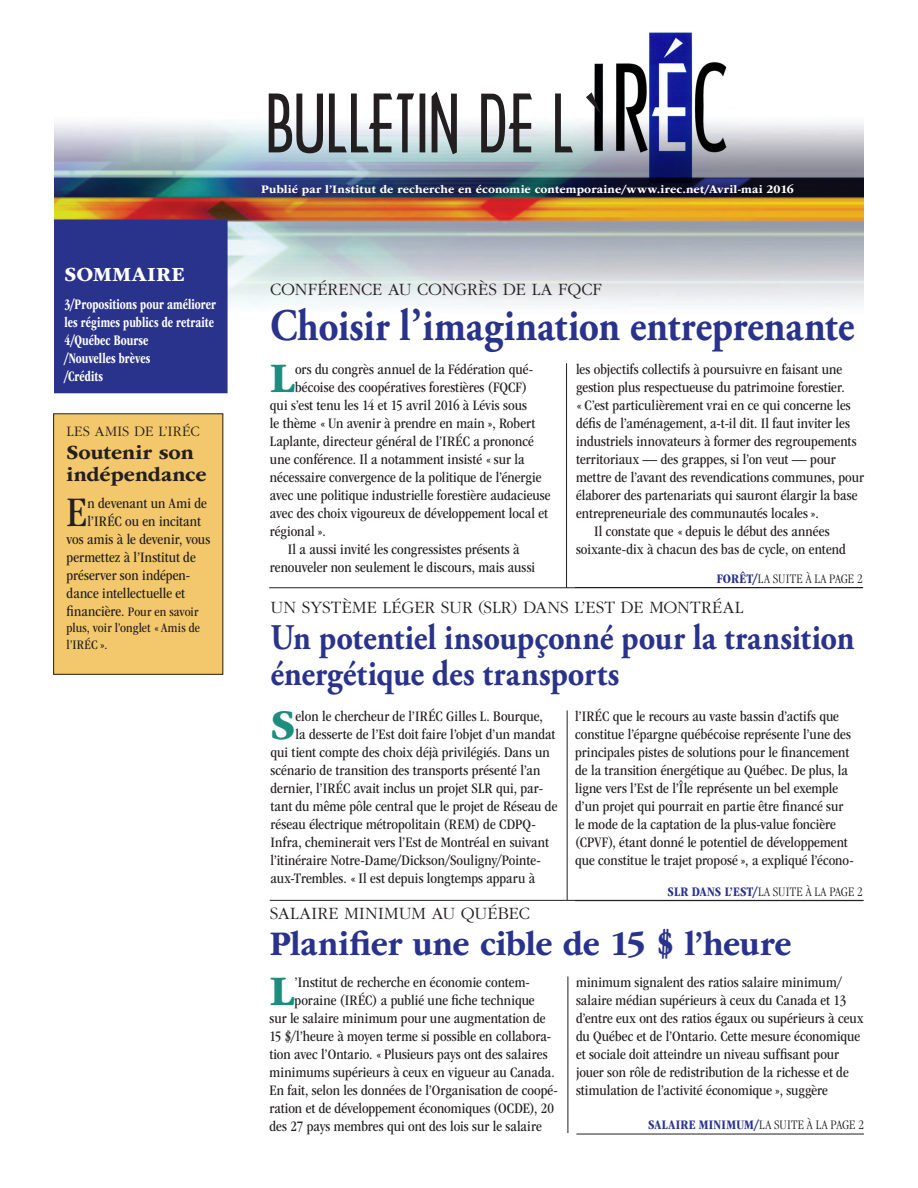
<style>
.page{position:relative;width:918px;height:1188px;background:#fff}
.page>*{position:absolute;margin:0;border:0;box-sizing:border-box;transform-origin:0 0}
.En-tête{font:76.5px "Arquitectura";letter-spacing:-.015em;color:#231f20}
.Titre_Ultra{font:700 45px "Adobe Garamond Pro";color:#2a338c;scale:.88 1}
.Lettrine{font:700 43.95px "ITC Garamond Std";color:#1f8d7d}
.Lettrine-2{font:condensed 43.65px "ITC Garamond Std";color:#231f20}
.Titre_Ultra-2{font:700 36px/36px "Adobe Garamond Pro";color:#2a338c;scale:.9 1}
.Titre_Ultra-3{font:700 36px "ITC Garamond Std";color:#2a338c;scale:.9 1}
.Titre_Ultra-4{font:700 21px/22.5px "ITC Garamond Std";color:#231f20}
.t1{font:700 21px "ITC Garamond Std";letter-spacing:.025em;color:#fff}
.Surtitre{font:300 18px "ITC Garamond Std";letter-spacing:.005em;color:#231f20}
.Lettrine-3{font:condensed 15px/18px "ITC Garamond Std";color:#231f20}
.t2{font:700 condensed 15px/18px "ITC Garamond Std";letter-spacing:.005em;color:#fff;scale:.83 1}
.Surtitre-2{font:300 15px "ITC Garamond Std";letter-spacing:.015em;color:#231f20}
.Lettrine-4{font:condensed 13.5px/16.2px "ITC Garamond Std";letter-spacing:.005em;color:#231f20}
.Suite_à_la_page{font:300 condensed 13.5px "ITC Garamond Std";letter-spacing:.015em;color:#231f20}
.Suite_à_la_page-2{font:700 condensed 13.5px "ITC Garamond Std";letter-spacing:.02em;color:#2a338c}
.t3{font:700 12px "ITC Garamond Std";letter-spacing:.015em;color:#fff}
.s1{font-size:15px}
.s2{font-weight:700;color:#2a338c}
.s3{font-weight:300;color:#231f20}
</style>
<div class="page">
<img style="left:54px;top:122px;width:810px;height:271px">
<img style="left:582px;top:32px;width:155px;height:154px">
<div style="left:55px;top:220px;width:172px;height:173px;background:#2a338c"></div>
<div style="left:54px;top:219px;width:174px;height:174px;border:2px solid #2a338c"></div>
<div style="left:54px;top:414px;width:169px;height:260px;background:#f3c76b"></div>
<div style="left:53px;top:413px;width:170px;height:262px;border:1px solid #231f20"></div>
<hr style="left:269px;top:587px;width:594px;height:1px;background:#231f20">
<hr style="left:566px;top:363px;width:1px;height:225px;background:#231f20">
<hr style="left:270px;top:900px;width:594px;height:1px;background:#231f20">
<hr style="left:567px;top:710px;width:1px;height:190px;background:#231f20">
<hr style="left:576px;top:1134px;width:288px;height:1px;background:#231f20">
<hr style="left:568px;top:976px;width:1px;height:157px;background:#231f20">
<p class="t1" style="left:64px;top:262px;width:122px">SOMMAIRE</p>
<p class="t2" style="left:64px;top:295px;width:184px">3/Propositions pour améliorer les régimes publics de retraite</p>
<p class="t2" style="left:64px;top:331px;width:103px">4/Québec Bourse</p>
<p class="t2" style="left:64px;top:349px;width:105px">/Nouvelles brèves</p>
<p class="t2" style="left:64px;top:367px;width:48px">/Crédits</p>
<p class="Surtitre-2" style="left:67px;top:423px;width:135px">LES AMIS DE L’IRÉC</p>
<p class="Titre_Ultra-4" style="left:67px;top:441px;width:141px">Soutenir son indépendance</p>
<p class="Lettrine-2" style="left:67px;top:488px;width:22px">E</p>
<p class="Lettrine-3" style="left:87px;top:495px;width:121px">n devenant un Ami de</p>
<p class="Lettrine-3" style="left:87px;top:513px;width:115px">l’IRÉC ou en incitant</p>
<p class="Lettrine-3" style="left:67px;top:531px;width:145px">vos amis à le devenir, vous</p>
<p class="Lettrine-3" style="left:67px;top:549px;width:131px">permettez à l’Institut de</p>
<p class="Lettrine-3" style="left:67px;top:567px;width:125px">préserver son indépen-</p>
<p class="Lettrine-3" style="left:67px;top:585px;width:120px">dance intellectuelle et</p>
<p class="Lettrine-4" style="left:67px;top:604px;width:135px"><span class="s1">financière.</span> Pour en savoir plus, voir l’onglet « Amis de l’IRÉC ».</p>
<p class="En-tête" style="left:266px;top:76px;width:338px">BULLETIN DE L‘</p>
<p class="t3" style="left:261px;top:182px;width:534px">Publié par l’Institut de recherche en économie contemporaine/www.irec.net/Avril-mai 2016</p>
<p class="Surtitre" style="left:270px;top:280px;width:333px">CONFÉRENCE AU CONGRÈS DE LA FQCF</p>
<p class="Titre_Ultra" style="left:270px;top:299px;width:666px">Choisir l’imagination entreprenante</p>
<p class="Lettrine" style="left:270px;top:353px;width:27px">L</p>
<p class="Lettrine-3" style="left:295px;top:360px;width:240px">ors du congrès annuel de la Fédération qué-</p>
<p class="Lettrine-3" style="left:295px;top:378px;width:233px">bécoise des coopératives forestières (FQCF)</p>
<p class="Lettrine-3" style="left:270px;top:396px;width:259px">qui s’est tenu les 14 et 15 avril 2016 à Lévis sous</p>
<p class="Lettrine-3" style="left:270px;top:414px;width:267px">le thème «Un avenir à prendre en main », Robert</p>
<p class="Lettrine-3" style="left:270px;top:432px;width:266px">Laplante, directeur général de l’IRÉC a prononcé</p>
<p class="Lettrine-3" style="left:270px;top:450px;width:256px">une conférence. Il a notamment insisté « sur la</p>
<p class="Lettrine-3" style="left:270px;top:468px;width:273px">nécessaire convergence de la politique de l’énergie</p>
<p class="Lettrine-3" style="left:270px;top:486px;width:282px">avec une politique industrielle forestière audacieuse</p>
<p class="Lettrine-3" style="left:270px;top:504px;width:280px">avec des choix vigoureux de développement local et</p>
<p class="Lettrine-3" style="left:270px;top:522px;width:57px">régional ».</p>
<p class="Lettrine-3" style="left:270px;top:540px;width:267px;text-align:center">Il a aussi invité les congressistes présents à renouveler non seulement le discours, mais aussi</p>
<p class="Lettrine-3" style="left:576px;top:360px;width:289px">les objectifs collectifs à poursuivre en faisant une gestion plus respectueuse du patrimoine forestier.<br>« C’est particulièrement vrai en ce qui concerne les défis de l’aménagement, a-t-il dit. Il faut inviter les industriels innovateurs à former des regroupements territoriaux — des grappes, si l’on veut — pour mettre de l’avant des revendications communes, pour élaborer des partenariats qui sauront élargir la base entrepreneuriale des communautés locales ».</p>
<p class="Lettrine-3" style="left:576px;top:522px;width:271px;text-align:center">Il constate que « depuis le début des années soixante-dix à chacun des bas de cycle, on entend</p>
<p class="Suite_à_la_page" style="left:717px;top:571px;width:147px"><span class="s2">FORÊT/</span>LA SUITE À LA PAGE 2</p>
<p class="Surtitre" style="left:270px;top:598px;width:474px">UN SYSTÈME LÉGER SUR (SLR) DANS L’EST DE MONTRÉAL</p>
<p class="Titre_Ultra-2" style="left:270px;top:621px;width:651px">Un potentiel insoupçonné pour la transition énergétique des transports</p>
<p class="Lettrine" style="left:271px;top:700px;width:27px">S</p>
<p class="Lettrine-3" style="left:296px;top:707px;width:249px">elon le chercheur de l’IRÉC Gilles L. Bourque,</p>
<p class="Lettrine-3" style="left:296px;top:725px;width:261px">la desserte de l’Est doit faire l’objet d’un mandat</p>
<p class="Lettrine-3" style="left:271px;top:743px;width:281px">qui tient compte des choix déjà privilégiés. Dans un</p>
<p class="Lettrine-3" style="left:271px;top:761px;width:271px">scénario de transition des transports présenté l’an</p>
<p class="Lettrine-3" style="left:271px;top:779px;width:274px">dernier, l’IRÉC avait inclus un projet SLR qui, par-</p>
<p class="Lettrine-3" style="left:271px;top:797px;width:288px">tant du même pôle central que le projet de Réseau de</p>
<p class="Lettrine-3" style="left:271px;top:815px;width:267px">réseau électrique métropolitain (REM) de CDPQ-</p>
<p class="Lettrine-3" style="left:271px;top:833px;width:280px">Infra, cheminerait vers l’Est de Montréal en suivant</p>
<p class="Lettrine-3" style="left:271px;top:851px;width:272px">l’itinéraire Notre-Dame/Dickson/Souligny/Pointe-</p>
<p class="Lettrine-3" style="left:271px;top:869px;width:266px">aux-Trembles. « Il est depuis longtemps apparu à</p>
<p class="Lettrine-3" style="left:575px;top:707px;width:280px">l’IRÉC que le recours au vaste bassin d’actifs que constitue l’épargne québécoise représente l’une des principales pistes de solutions pour le financement de la transition énergétique au Québec. De plus, la ligne vers l’Est de l’Île représente un bel exemple d’un projet qui pourrait en partie être financé sur le mode de la captation de la plus-value foncière (CPVF), étant donné le potentiel de développement que constitue le trajet proposé », a expliqué l’écono-</p>
<p class="Suite_à_la_page" style="left:668px;top:884px;width:197px"><span class="s2">SLR DANS L’EST/</span>LA SUITE À LA PAGE 2</p>
<p class="Surtitre" style="left:270px;top:904px;width:262px">SALAIRE MINIMUM AU QUÉBEC</p>
<p class="Titre_Ultra-3" style="left:270px;top:923px;width:581px">Planifier une cible de 15 $ l’heure</p>
<p class="Lettrine" style="left:269px;top:966px;width:27px">L</p>
<p class="Lettrine-3" style="left:295px;top:973px;width:237px">’Institut de recherche en économie contem-</p>
<p class="Lettrine-3" style="left:295px;top:991px;width:242px">poraine (IRÉC) a publié une fiche technique</p>
<p class="Lettrine-3" style="left:269px;top:1009px;width:278px">sur le salaire minimum pour une augmentation de</p>
<p class="Lettrine-3" style="left:269px;top:1027px;width:283px">15 $/l’heure à moyen terme si possible en collabora-</p>
<p class="Lettrine-3" style="left:269px;top:1045px;width:280px">tion avec l’Ontario. « Plusieurs pays ont des salaires</p>
<p class="Lettrine-3" style="left:269px;top:1063px;width:287px">minimums supérieurs à ceux en vigueur au Canada.</p>
<p class="Lettrine-3" style="left:269px;top:1081px;width:290px">En fait, selon les données de l’Organisation de coopé-</p>
<p class="Lettrine-3" style="left:269px;top:1099px;width:286px">ration et de développement économiques (OCDE), 20</p>
<p class="Lettrine-3" style="left:269px;top:1117px;width:274px">des 27 pays membres qui ont des lois sur le salaire</p>
<p class="Lettrine-3" style="left:576px;top:973px;width:289px">minimum signalent des ratios salaire minimum/ salaire médian supérieurs à ceux du Canada et 13 d’entre eux ont des ratios égaux ou supérieurs à ceux du Québec et de l’Ontario. Cette mesure économique et sociale doit atteindre un niveau suffisant pour jouer son rôle de redistribution de la richesse et de stimulation de l’activité économique », suggère</p>
<p class="Suite_à_la_page-2" style="left:648px;top:1117px;width:217px">SALAIRE MINIMUM/<span class="s3">LA SUITE À LA PAGE 2</span></p>
</div>
